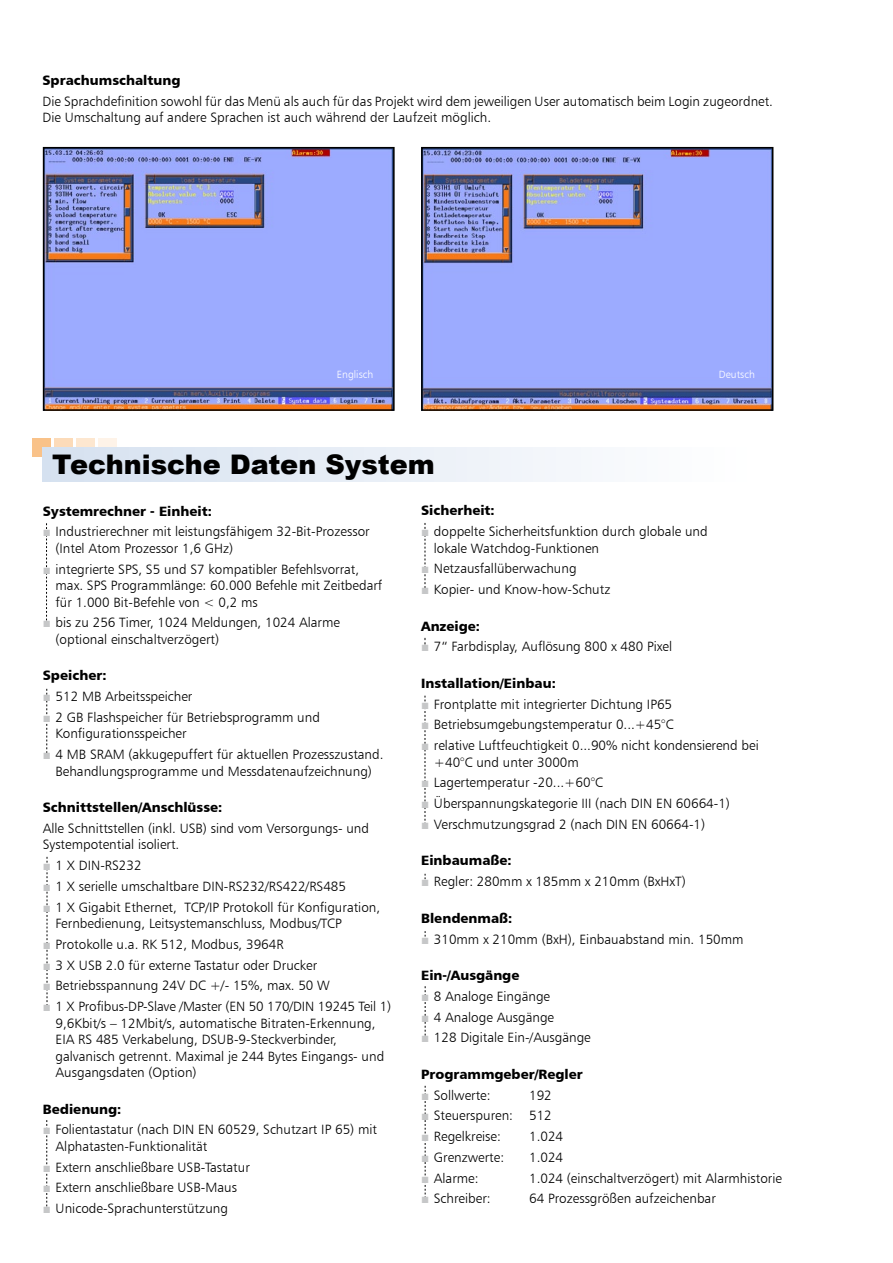
<style>
.page{position:relative;width:893px;height:1263px;background:#fff}
.page>*{position:absolute;margin:0;border:0;box-sizing:border-box;transform-origin:0 0}
.t1{font:900 27px "Arial";color:#000}
.t2{font:13.5px/16.5px "Humanist 777 BT Light B";color:#000}
.t3{font:13.5px "Humanist 777 BT Black B";color:#000}
.t4{font:10.5px "Humanist 777 BT Light B";color:#fff}
.s1{font-family:"Arial";font-weight:900;color:#c6c7c8}
</style>
<div class="page">
<svg style="left:47px;top:857px;width:1px;height:153px"></svg>
<svg style="left:46px;top:1120px;width:1px;height:90px"></svg>
<svg style="left:425px;top:696px;width:1px;height:128px"></svg>
<svg style="left:425px;top:523px;width:1px;height:69px"></svg>
<svg style="left:46px;top:523px;width:1px;height:101px"></svg>
<svg style="left:425px;top:1086px;width:1px;height:112px"></svg>
<svg style="left:425px;top:986px;width:1px;height:53px"></svg>
<svg style="left:47px;top:689px;width:1px;height:68px"></svg>
<div style="left:99px;top:438px;width:18px;height:18px;background:#fef3e8"></div>
<div style="left:76px;top:438px;width:19px;height:18px;background:#fde7d0"></div>
<div style="left:54px;top:438px;width:18px;height:18px;background:#fcdbb9"></div>
<div style="left:32px;top:438px;width:18px;height:18px;background:#f9c289"></div>
<div style="left:42px;top:447px;width:707px;height:35px;background:linear-gradient(to right,#d5e1f0,#fff)"></div>
<img style="left:46px;top:150px;width:346px;height:258px">
<div style="left:43px;top:147px;width:352px;height:264px;border:2px solid #000"></div>
<img style="left:424px;top:150px;width:346px;height:258px">
<div style="left:421px;top:147px;width:352px;height:264px;border:2px solid #000"></div>
<p class="t3" style="left:43px;top:72px;width:139px">Sprachumschaltung</p>
<p class="t2" style="left:43px;top:93px;width:732px">Die Sprachdefinition sowohl für das Menü als auch für das Projekt wird dem jeweiligen User automatisch beim Login zugeordnet.<br>Die Umschaltung auf andere Sprachen ist auch während der Laufzeit möglich.</p>
<p class="t4" style="left:337px;top:368px;width:38px">Englisch</p>
<p class="t4" style="left:719px;top:368px;width:37px">Deutsch</p>
<h1 class="t1" style="left:52px;top:444px;width:384px">Technische Daten System</h1>
<p class="t3" style="left:43px;top:502px;width:171px">Systemrechner - Einheit:</p>
<p class="t2" style="left:56px;top:523px;width:316px;text-indent:-13px"><span class="s1">■</span> Industrierechner mit leistungsfähigem 32-Bit-Prozessor (Intel Atom Prozessor 1,6 GHz)</p>
<p class="t2" style="left:56px;top:560px;width:328px;text-indent:-13px"><span class="s1">■</span> integrierte SPS, S5 und S7 kompatibler Befehlsvorrat, max. SPS Programmlänge: 60.000 Befehle mit Zeitbedarf für 1.000 Bit-Befehle von &lt; 0,2 ms</p>
<p class="t2" style="left:56px;top:614px;width:286px;text-indent:-13px"><span class="s1">■</span> bis zu 256 Timer, 1024 Meldungen, 1024 Alarme (optional einschaltverzögert)</p>
<p class="t3" style="left:43px;top:667px;width:65px">Speicher:</p>
<p class="t2" style="left:43px;top:688px;width:151px"><span class="s1">■</span> 512 MB Arbeitsspeicher</p>
<p class="t2" style="left:56px;top:709px;width:266px;text-indent:-13px"><span class="s1">■</span> 2 GB Flashspeicher für Betriebsprogramm und<br>Konfigurationsspeicher</p>
<p class="t2" style="left:43px;top:746px;width:342px;text-align:center"><span class="s1">■</span> 4 MB SRAM (akkugepuffert für aktuellen Prozesszustand.<br>Behandlungsprogramme und Messdatenaufzeichnung)</p>
<p class="t3" style="left:43px;top:799px;width:181px">Schnittstellen/Anschlüsse:</p>
<p class="t2" style="left:43px;top:820px;width:328px">Alle Schnittstellen (inkl. USB) sind vom Versorgungs- und<br>Systempotential isoliert.</p>
<p class="t2" style="left:43px;top:857px;width:100px"><span class="s1">■</span> 1 X DIN-RS232</p>
<p class="t2" style="left:43px;top:878px;width:305px"><span class="s1">■</span> 1 X serielle umschaltbare DIN-RS232/RS422/RS485</p>
<p class="t2" style="left:56px;top:898px;width:326px;text-indent:-13px"><span class="s1">■</span> 1 X Gigabit Ethernet, TCP/IP Protokoll für Konfiguration,<br>Fernbedienung, Leitsystemanschluss, Modbus/TCP</p>
<p class="t2" style="left:43px;top:936px;width:242px"><span class="s1">■</span> Protokolle u.a. RK 512, Modbus, 3964R</p>
<p class="t2" style="left:43px;top:956px;width:276px"><span class="s1">■</span> 3 X USB 2.0 für externe Tastatur oder Drucker</p>
<p class="t2" style="left:43px;top:977px;width:288px"><span class="s1">■</span> Betriebsspannung 24V DC +/- 15%, max. 50 W</p>
<p class="t2" style="left:56px;top:998px;width:337px;text-indent:-13px"><span class="s1">■</span> 1 X Profibus-DP-Slave /Master (EN 50 170/DIN 19245 Teil 1)<br>9,6Kbit/s – 12Mbit/s, automatische Bitraten-Erkennung, EIA RS 485 Verkabelung, DSUB-9-Steckverbinder, galvanisch getrennt. Maximal je 244 Bytes Eingangs- und Ausgangsdaten (Option)</p>
<p class="t3" style="left:43px;top:1100px;width:80px">Bedienung:</p>
<p class="t2" style="left:56px;top:1121px;width:323px;text-indent:-13px"><span class="s1">■</span> Folientastatur (nach DIN EN 60529, Schutzart IP 65) mit<br>Alphatasten-Funktionalität</p>
<p class="t2" style="left:43px;top:1158px;width:208px"><span class="s1">■</span> Extern anschließbare USB-Tastatur</p>
<p class="t2" style="left:43px;top:1179px;width:196px"><span class="s1">■</span> Extern anschließbare USB-Maus</p>
<p class="t2" style="left:43px;top:1200px;width:187px"><span class="s1">■</span> Unicode-Sprachunterstützung</p>
<p class="t3" style="left:421px;top:502px;width:75px">Sicherheit:</p>
<p class="t2" style="left:434px;top:523px;width:275px;text-indent:-13px"><span class="s1">■</span> doppelte Sicherheitsfunktion durch globale und lokale Watchdog-Funktionen</p>
<p class="t2" style="left:421px;top:560px;width:157px"><span class="s1">■</span> Netzausfallüberwachung</p>
<p class="t2" style="left:421px;top:581px;width:191px"><span class="s1">■</span> Kopier- und Know-how-Schutz</p>
<p class="t3" style="left:421px;top:617px;width:60px">Anzeige:</p>
<p class="t2" style="left:421px;top:638px;width:252px"><span class="s1">■</span> 7“ Farbdisplay, Auflösung 800 x 480 Pixel</p>
<p class="t3" style="left:421px;top:674px;width:136px">Installation/Einbau:</p>
<p class="t2" style="left:421px;top:695px;width:253px"><span class="s1">■</span> Frontplatte mit integrierter Dichtung IP65</p>
<p class="t2" style="left:421px;top:716px;width:254px"><span class="s1">■</span> Betriebsumgebungstemperatur 0...+45°C</p>
<p class="t2" style="left:434px;top:737px;width:326px;text-indent:-13px"><span class="s1">■</span> relative Luftfeuchtigkeit 0...90% nicht kondensierend bei +40°C und unter 3000m</p>
<p class="t2" style="left:421px;top:774px;width:183px"><span class="s1">■</span> Lagertemperatur -20...+60°C</p>
<p class="t2" style="left:421px;top:795px;width:310px"><span class="s1">■</span> Überspannungskategorie III (nach DIN EN 60664-1)</p>
<p class="t2" style="left:421px;top:816px;width:285px"><span class="s1">■</span> Verschmutzungsgrad 2 (nach DIN EN 60664-1)</p>
<p class="t3" style="left:421px;top:852px;width:92px">Einbaumaße:</p>
<p class="t2" style="left:421px;top:873px;width:266px"><span class="s1">■</span> Regler: 280mm x 185mm x 210mm (BxHxT)</p>
<p class="t3" style="left:421px;top:909px;width:93px">Blendenmaß:</p>
<p class="t2" style="left:421px;top:930px;width:324px"><span class="s1">■</span> 310mm x 210mm (BxH), Einbauabstand min. 150mm</p>
<p class="t3" style="left:421px;top:966px;width:100px">Ein-/Ausgänge</p>
<p class="t2" style="left:421px;top:987px;width:130px"><span class="s1">■</span> 8 Analoge Eingänge</p>
<p class="t2" style="left:421px;top:1008px;width:135px"><span class="s1">■</span> 4 Analoge Ausgänge</p>
<p class="t2" style="left:421px;top:1029px;width:171px"><span class="s1">■</span> 128 Digitale Ein-/Ausgänge</p>
<p class="t3" style="left:421px;top:1065px;width:163px">Programmgeber/Regler</p>
<p class="t2" style="left:421px;top:1086px;width:71px"><span class="s1">■</span> Sollwerte:</p>
<p class="t2" style="left:529px;top:1086px;width:24px">192</p>
<p class="t2" style="left:421px;top:1107px;width:132px"><span class="s1">■</span> Steuerspuren: 512</p>
<p class="t2" style="left:421px;top:1128px;width:81px"><span class="s1">■</span> Regelkreise:</p>
<p class="t2" style="left:529px;top:1128px;width:36px">1.024</p>
<p class="t2" style="left:421px;top:1148px;width:85px"><span class="s1">■</span> Grenzwerte:</p>
<p class="t2" style="left:529px;top:1148px;width:36px">1.024</p>
<p class="t2" style="left:421px;top:1169px;width:59px"><span class="s1">■</span> Alarme:</p>
<p class="t2" style="left:529px;top:1169px;width:254px">1.024 (einschaltverzögert) mit Alarmhistorie</p>
<p class="t2" style="left:421px;top:1190px;width:71px"><span class="s1">■</span> Schreiber:</p>
<p class="t2" style="left:529px;top:1190px;width:188px">64 Prozessgrößen aufzeichenbar</p>
</div>
